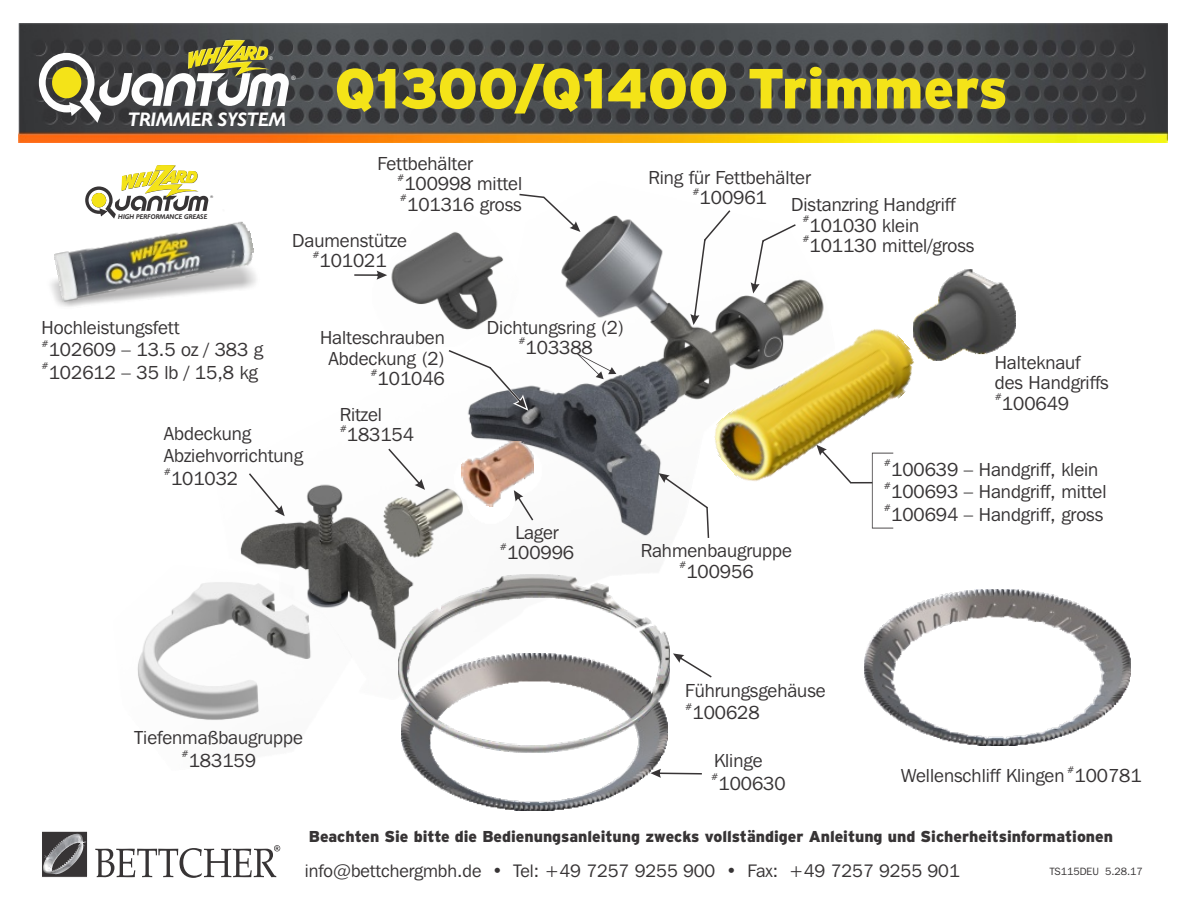
<style>
.page{position:relative;width:1188px;height:918px;background:#fff}
.page>*{position:absolute;margin:0;border:0;box-sizing:border-box;transform-origin:0 0}
.t1{font:900 56.4px "Interstate";color:#f4e318}
.t2{font:italic 700 19.65px "Humanist 521 BT";color:#fefefe;scale:.93 1}
.t3{font:18.75px/20.2px "Franklin Gothic IT Cby BT";color:#373435;text-align:center}
.t4{font:18px "Franklin Gothic IT Cby BT";color:#373435}
.t5{font:900 15.75px "Interstate";color:#373435}
.t6{font:10.5px "Franklin Gothic IT Cby BT";color:#373435}
.t7{font:9.3px "Franklin Gothic IT Cby BT";color:#373435}
.t8{font:italic 700 7.05px "Humanist 521 BT";color:#373435;scale:.92 1}
.t9{font:6.15px "Arial";color:#fefefe;scale:.93 1}
.t10{font:5.25px "Arial";color:#fefefe;scale:.93 1}
.t11{font:3.45px "Century Gothic";color:#373435}
</style>
<div class="page">
<img style="left:19px;top:23px;width:1148px;height:119px">
<svg style="left:35px;top:40px;width:254px;height:83px"></svg>
<svg style="left:42px;top:831px;width:46px;height:47px"></svg>
<img style="left:49px;top:834px;width:37px;height:23px">
<svg style="left:95px;top:845px;width:185px;height:33px"></svg>
<img style="left:405px;top:753px;width:259px;height:57px">
<img style="left:401px;top:699px;width:267px;height:54px">
<img style="left:240px;top:193px;width:582px;height:506px">
<svg style="left:514px;top:508px;width:19px;height:12px"></svg>
<svg style="left:673px;top:653px;width:39px;height:25px"></svg>
<svg style="left:751px;top:224px;width:45px;height:69px"></svg>
<svg style="left:690px;top:210px;width:40px;height:115px"></svg>
<svg style="left:388px;top:449px;width:37px;height:41px"></svg>
<svg style="left:449px;top:350px;width:79px;height:61px"></svg>
<img style="left:865px;top:589px;width:266px;height:157px">
<img style="left:137px;top:566px;width:215px;height:154px">
<svg style="left:577px;top:354px;width:39px;height:25px"></svg>
<svg style="left:519px;top:194px;width:61px;height:38px"></svg>
<img style="left:459px;top:439px;width:75px;height:69px">
<svg style="left:650px;top:769px;width:52px;height:9px"></svg>
<svg style="left:249px;top:473px;width:36px;height:43px"></svg>
<img style="left:372px;top:193px;width:147px;height:154px">
<svg style="left:658px;top:473px;width:51px;height:65px"></svg>
<svg style="left:354px;top:271px;width:33px;height:9px"></svg>
<svg style="left:816px;top:511px;width:77px;height:18px"></svg>
<img style="left:703px;top:297px;width:211px;height:214px">
<img style="left:914px;top:269px;width:102px;height:91px">
<img style="left:50px;top:254px;width:216px;height:61px">
<img style="left:52px;top:204px;width:206px;height:107px">
<svg style="left:84px;top:165px;width:124px;height:54px"></svg>
<p class="t10" style="left:269px;top:57px;width:5px">®</p>
<p class="t9" style="left:291px;top:75px;width:6px">®</p>
<p class="t2" style="left:128px;top:111px;width:172px">TRIMMER SYSTEM</p>
<h1 class="t1" style="left:335px;top:63px;width:675px">Q1300/Q1400 Trimmers</h1>
<p class="t11" style="left:211px;top:196px;width:4px">®</p>
<p class="t8" style="left:118px;top:213px;width:98px">HIGH PERFORMANCE GREASE</p>
<p class="t3" style="left:378px;top:155px;width:97px">Fettbehälter</p>
<p class="t7" style="left:397px;top:174px;width:9px">#</p>
<p class="t3" style="left:404px;top:175px;width:119px">100998 mittel</p>
<p class="t7" style="left:400px;top:194px;width:9px">#</p>
<p class="t3" style="left:407px;top:196px;width:116px">101316 gross</p>
<p class="t3" style="left:292px;top:232px;width:116px">Daumenstütze</p>
<p class="t7" style="left:312px;top:251px;width:9px">#</p>
<p class="t3" style="left:320px;top:252px;width:69px">101021</p>
<p class="t3" style="left:648px;top:169px;width:164px">Ring für Fettbehälter</p>
<p class="t7" style="left:692px;top:188px;width:9px">#</p>
<p class="t3" style="left:700px;top:189px;width:69px">100961</p>
<p class="t3" style="left:791px;top:196px;width:166px">Distanzring Handgriff</p>
<p class="t7" style="left:802px;top:215px;width:9px">#</p>
<p class="t3" style="left:810px;top:216px;width:111px">101030 klein</p>
<p class="t7" style="left:802px;top:235px;width:9px">#</p>
<p class="t3" style="left:810px;top:237px;width:166px">101130 mittel/gross</p>
<p class="t3" style="left:42px;top:319px;width:139px">Hochleistungsfett</p>
<p class="t7" style="left:42px;top:340px;width:9px">#</p>
<p class="t3" style="left:49px;top:341px;width:216px">102609 – 13.5 oz / 383 g</p>
<p class="t7" style="left:42px;top:362px;width:9px">#</p>
<p class="t3" style="left:49px;top:364px;width:211px">102612 – 35 lb / 15,8 kg</p>
<p class="t3" style="left:164px;top:425px;width:89px">Abdeckung</p>
<p class="t3" style="left:164px;top:447px;width:141px">Abziehvorrichtung</p>
<p class="t3" style="left:171px;top:470px;width:69px">101032</p>
<p class="t7" style="left:164px;top:468px;width:9px">#</p>
<p class="t3" style="left:320px;top:329px;width:126px">Halteschrauben<br>Abdeckung (2)</p>
<p class="t7" style="left:370px;top:368px;width:9px">#</p>
<p class="t3" style="left:378px;top:370px;width:69px">101046</p>
<p class="t3" style="left:340px;top:406px;width:44px">Ritzel</p>
<p class="t7" style="left:340px;top:425px;width:9px">#</p>
<p class="t3" style="left:347px;top:426px;width:69px">183154</p>
<p class="t3" style="left:487px;top:318px;width:139px">Dichtungsring (2)</p>
<p class="t7" style="left:518px;top:337px;width:9px">#</p>
<p class="t3" style="left:526px;top:339px;width:69px">103388</p>
<p class="t3" style="left:515px;top:524px;width:45px">Lager</p>
<p class="t7" style="left:500px;top:542px;width:9px">#</p>
<p class="t3" style="left:507px;top:544px;width:69px">100996</p>
<p class="t3" style="left:641px;top:542px;width:153px">Rahmenbaugruppe</p>
<p class="t7" style="left:679px;top:561px;width:9px">#</p>
<p class="t3" style="left:686px;top:563px;width:69px">100956</p>
<p class="t3" style="left:995px;top:354px;width:116px;text-align:left">Halteknauf des Handgriffs</p>
<p class="t7" style="left:995px;top:393px;width:9px">#</p>
<p class="t3" style="left:1002px;top:395px;width:69px">100649</p>
<p class="t7" style="left:884px;top:459px;width:9px">#</p>
<p class="t3" style="left:891px;top:461px;width:209px">100639 – Handgriff, klein</p>
<p class="t7" style="left:884px;top:482px;width:9px">#</p>
<p class="t3" style="left:891px;top:483px;width:217px">100693 – Handgriff, mittel</p>
<p class="t7" style="left:884px;top:504px;width:9px">#</p>
<p class="t3" style="left:891px;top:506px;width:214px">100694 – Handgriff, gross</p>
<p class="t3" style="left:135px;top:729px;width:170px">Tiefenmaßbaugruppe</p>
<p class="t7" style="left:182px;top:750px;width:9px">#</p>
<p class="t3" style="left:189px;top:751px;width:69px">183159</p>
<p class="t3" style="left:685px;top:682px;width:142px">Führungsgehäuse</p>
<p class="t7" style="left:685px;top:703px;width:9px">#</p>
<p class="t3" style="left:692px;top:704px;width:69px">100628</p>
<p class="t3" style="left:714px;top:752px;width:50px">Klinge</p>
<p class="t7" style="left:711px;top:773px;width:9px">#</p>
<p class="t3" style="left:719px;top:775px;width:69px">100630</p>
<p class="t7" style="left:1067px;top:766px;width:9px">#</p>
<p class="t3" style="left:901px;top:767px;width:242px">Wellenschliff Klingen 100781</p>
<p class="t5" style="left:309px;top:829px;width:806px">Beachten Sie bitte die Bedienungsanleitung zwecks vollständiger Anleitung und Sicherheitsinformationen</p>
<p class="t4" style="left:305px;top:863px;width:656px">info@bettchergmbh.de • Tel: +49 7257 9255 900 • Fax: +49 7257 9255 901</p>
<p class="t6" style="left:1050px;top:867px;width:95px">TS115DEU 5.28.17</p>
</div>
